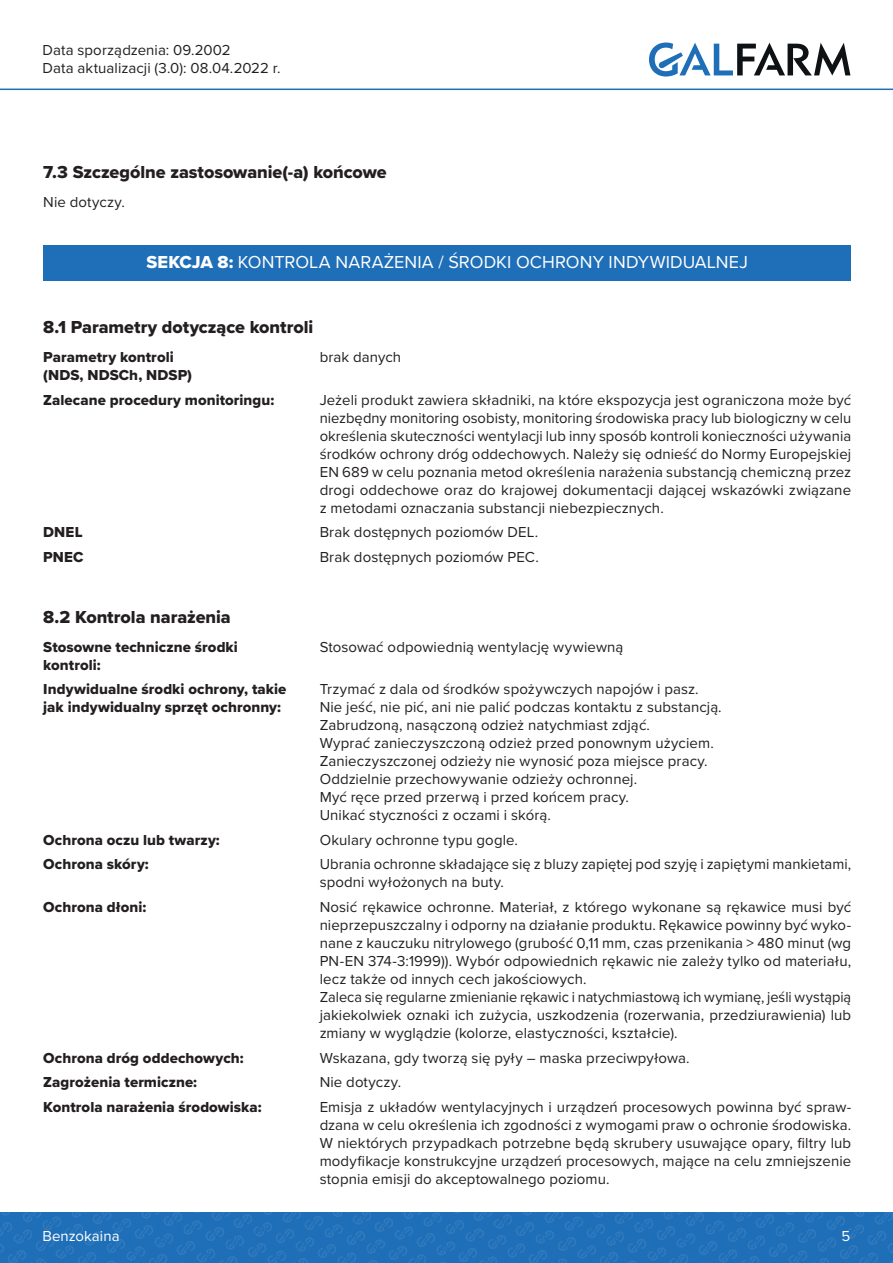
<style>
.page{position:relative;width:893px;height:1263px;background:#fff}
.page>*{position:absolute;margin:0;border:0;box-sizing:border-box;transform-origin:0 0}
.Punkty{font:18px "Proxima Nova Extrabld";color:#231f20}
.Sekcje{font:18px "Proxima Nova";letter-spacing:.005em;color:#fff}
.Dzielowy{font:15px/18px "Proxima Nova";letter-spacing:.005em;color:#231f20;text-align:justify}
.Dzielowy_lewa{font:15px/18px "Proxima Nova Extrabld";letter-spacing:.005em;color:#231f20}
.t1{font:15px "Proxima Nova";letter-spacing:.005em;color:#fff}
.s1{font-family:"Proxima Nova Extrabld"}
</style>
<div class="page">
<svg style="left:0;top:1212px;width:893px;height:51px;background:#2170b8"></svg>
<svg style="left:649px;top:43px;width:201px;height:34px"></svg>
<hr style="left:0;top:89px;width:893px;height:1px;background:#1f6fb8">
<div style="left:43px;top:245px;width:808px;height:35px;background:#1f6fb8"></div>
<p class="Dzielowy" style="left:43px;top:40px;width:239px">Data sporządzenia: 09.2002<br>Data aktualizacji (3.0): 08.04.2022 r.</p>
<p class="Punkty" style="left:43px;top:158px;width:345px">7.3 Szczególne zastosowanie(-a) końcowe</p>
<p class="Dzielowy" style="left:43px;top:192px;width:83px">Nie dotyczy.</p>
<p class="Sekcje" style="left:147px;top:248px;width:603px"><span class="s1">SEKCJA 8:</span> KONTROLA NARAŻENIA / ŚRODKI OCHRONY INDYWIDUALNEJ</p>
<p class="Punkty" style="left:43px;top:314px;width:271px">8.1 Parametry dotyczące kontroli</p>
<p class="Dzielowy_lewa" style="left:43px;top:348px;width:150px">Parametry kontroli (NDS, NDSCh, NDSP)</p>
<p class="Dzielowy" style="left:320px;top:347px;width:83px">brak danych</p>
<p class="Dzielowy_lewa" style="left:43px;top:390px;width:233px">Zalecane procedury monitoringu:</p>
<p class="Dzielowy" style="left:320px;top:390px;width:533px">Jeżeli produkt zawiera składniki, na które ekspozycja jest ograniczona może być niezbędny monitoring osobisty, monitoring środowiska pracy lub biologiczny w celu określenia skuteczności wentylacji lub inny sposób kontroli konieczności używania środków ochrony dróg oddechowych. Należy się odnieść do Normy Europejskiej EN 689 w celu poznania metod określenia narażenia substancją chemiczną przez drogi oddechowe oraz do krajowej dokumentacji dającej wskazówki związane z metodami oznaczania substancji niebezpiecznych.</p>
<p class="Dzielowy_lewa" style="left:43px;top:523px;width:41px">DNEL</p>
<p class="Dzielowy" style="left:320px;top:522px;width:220px">Brak dostępnych poziomów DEL.</p>
<p class="Dzielowy_lewa" style="left:43px;top:547px;width:42px">PNEC</p>
<p class="Dzielowy" style="left:320px;top:547px;width:221px">Brak dostępnych poziomów PEC.</p>
<p class="Punkty" style="left:43px;top:603px;width:189px">8.2 Kontrola narażenia</p>
<p class="Dzielowy_lewa" style="left:43px;top:637px;width:196px">Stosowne techniczne środki kontroli:</p>
<p class="Dzielowy" style="left:320px;top:637px;width:305px">Stosować odpowiednią wentylację wywiewną</p>
<p class="Dzielowy_lewa" style="left:43px;top:680px;width:245px">Indywidualne środki ochrony, takie jak indywidualny sprzęt ochronny:</p>
<p class="Dzielowy" style="left:320px;top:679px;width:381px">Trzymać z dala od środków spożywczych napojów i pasz.</p>
<p class="Dzielowy" style="left:320px;top:697px;width:404px">Nie jeść, nie pić, ani nie palić podczas kontaktu z substancją.</p>
<p class="Dzielowy" style="left:320px;top:715px;width:332px">Zabrudzoną, nasączoną odzież natychmiast zdjąć.</p>
<p class="Dzielowy" style="left:320px;top:733px;width:396px">Wyprać zanieczyszczoną odzież przed ponownym użyciem.</p>
<p class="Dzielowy" style="left:320px;top:751px;width:390px">Zanieczyszczonej odzieży nie wynosić poza miejsce pracy.</p>
<p class="Dzielowy" style="left:320px;top:769px;width:319px">Oddzielnie przechowywanie odzieży ochronnej.</p>
<p class="Dzielowy" style="left:320px;top:787px;width:311px">Myć ręce przed przerwą i przed końcem pracy.</p>
<p class="Dzielowy" style="left:320px;top:805px;width:233px">Unikać styczności z oczami i skórą.</p>
<p class="Dzielowy_lewa" style="left:43px;top:831px;width:178px">Ochrona oczu lub twarzy:</p>
<p class="Dzielowy" style="left:320px;top:830px;width:200px">Okulary ochronne typu gogle.</p>
<p class="Dzielowy_lewa" style="left:43px;top:855px;width:107px">Ochrona skóry:</p>
<p class="Dzielowy" style="left:320px;top:855px;width:533px">Ubrania ochronne składające się z bluzy zapiętej pod szyję i zapiętymi mankietami, spodni wyłożonych na buty.</p>
<p class="Dzielowy_lewa" style="left:43px;top:898px;width:105px">Ochrona dłoni:</p>
<p class="Dzielowy" style="left:320px;top:897px;width:533px">Nosić rękawice ochronne. Materiał, z którego wykonane są rękawice musi być nieprzepuszczalny i odporny na działanie produktu. Rękawice powinny być wyko&shy;nane z kauczuku nitrylowego (grubość 0,11 mm, czas przenikania &gt; 480 minut (wg PN-EN 374-3:1999)). Wybór odpowiednich rękawic nie zależy tylko od materiału, lecz także od innych cech jakościowych.</p>
<p class="Dzielowy" style="left:320px;top:987px;width:533px">Zaleca się regularne zmienianie rękawic i natychmiastową ich wymianę, jeśli wystąpią jakiekolwiek oznaki ich zużycia, uszkodzenia (rozerwania, przedziurawienia) lub zmiany w wyglądzie (kolorze, elastyczności, kształcie).</p>
<p class="Dzielowy_lewa" style="left:43px;top:1048px;width:202px">Ochrona dróg oddechowych:</p>
<p class="Dzielowy" style="left:320px;top:1048px;width:372px">Wskazana, gdy tworzą się pyły – maska przeciwpyłowa.</p>
<p class="Dzielowy_lewa" style="left:43px;top:1073px;width:155px">Zagrożenia termiczne:</p>
<p class="Dzielowy" style="left:320px;top:1073px;width:83px">Nie dotyczy.</p>
<p class="Dzielowy_lewa" style="left:43px;top:1098px;width:220px">Kontrola narażenia środowiska:</p>
<p class="Dzielowy" style="left:320px;top:1097px;width:533px">Emisja z układów wentylacyjnych i urządzeń procesowych powinna być spraw&shy;dzana w celu określenia ich zgodności z wymogami praw o ochronie środowiska.<br>W niektórych przypadkach potrzebne będą skrubery usuwające opary, filtry lub modyfikacje konstrukcyjne urządzeń procesowych, mające na celu zmniejszenie stopnia emisji do akceptowalnego poziomu.</p>
<p class="t1" style="left:43px;top:1224px;width:79px">Benzokaina</p>
<p class="t1" style="left:842px;top:1224px;width:10px">5</p>
</div>
